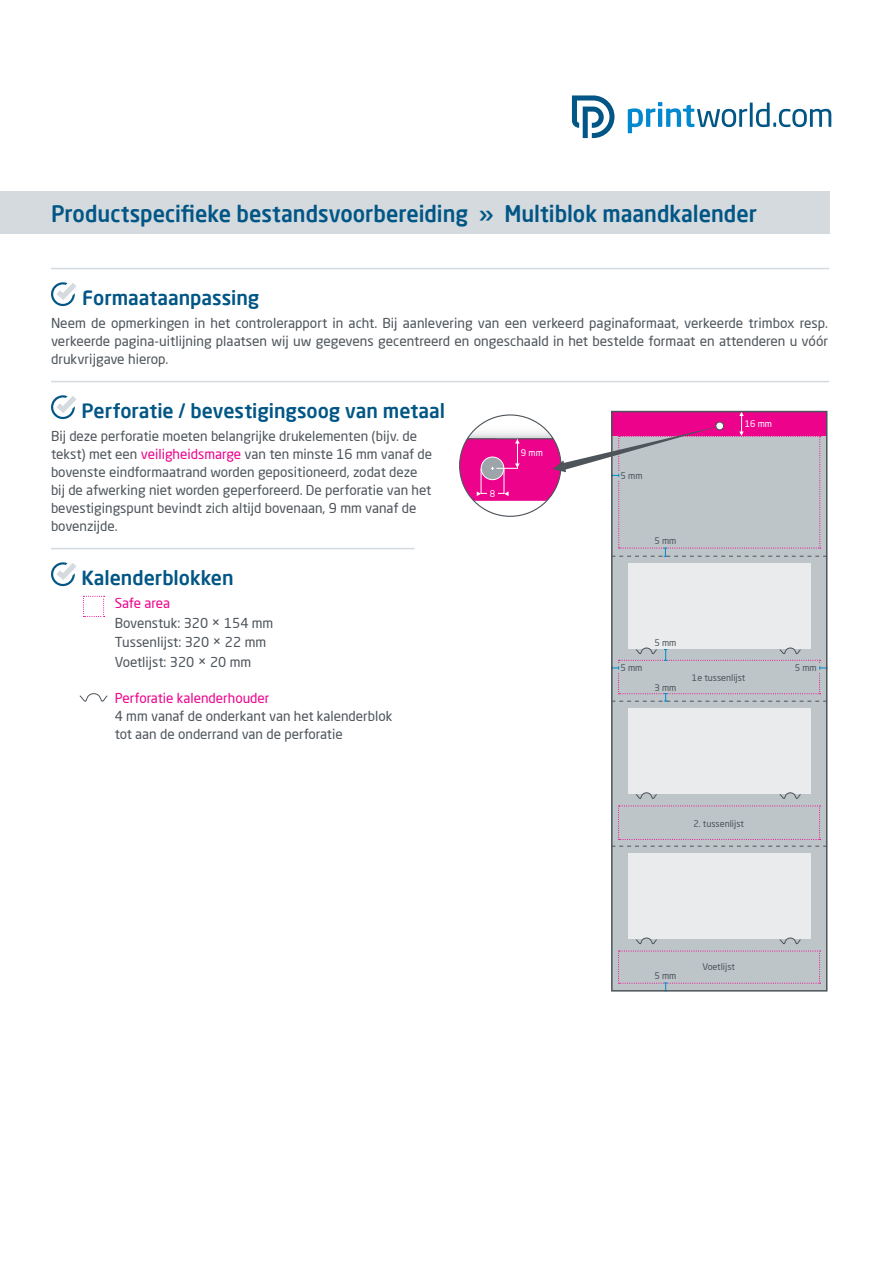
<style>
.page{position:relative;width:893px;height:1263px;background:#fff}
.page>*{position:absolute;margin:0;border:0;box-sizing:border-box;transform-origin:0 0}
.t1{font:500 22.5px "Neo Sans Pro";color:#015685;scale:.96 1}
.t2{font:500 19.5px "Neo Sans Pro";color:#015685}
.t3{font:13.5px/18px "Neo Sans Pro";color:#4d545a}
.t4{font:13.5px "Neo Sans Pro";color:#ed028c}
.t5{font:9px "Neo Sans Pro";color:#4d545a}
.t6{font:9px "Neo Sans Pro";color:#fff}
.s1{color:#ed028c}
.s2{font-size:15px}
</style>
<div class="page">
<div style="left:0;top:191px;width:829px;height:43px;background:#d4dade"></div>
<svg style="left:628px;top:102px;width:203px;height:31px"></svg>
<svg style="left:572px;top:96px;width:42px;height:42px"></svg>
<hr style="left:51px;top:268px;width:778px;height:1px;background:#d4dade">
<svg style="left:51px;top:282px;width:26px;height:24px"></svg>
<hr style="left:51px;top:381px;width:778px;height:1px;background:#d4dade">
<svg style="left:51px;top:395px;width:26px;height:24px"></svg>
<hr style="left:51px;top:548px;width:364px;height:1px;background:#d4dade">
<svg style="left:51px;top:562px;width:26px;height:24px"></svg>
<div style="left:612px;top:411px;width:215px;height:580px;background:#bec5c9"></div>
<svg style="left:614px;top:846px;width:210px;height:1px"></svg>
<div style="left:628px;top:564px;width:182px;height:85px;background:#e9ebed"></div>
<div style="left:628px;top:709px;width:182px;height:85px;background:#e9ebed"></div>
<div style="left:628px;top:854px;width:182px;height:85px;background:#e9ebed"></div>
<svg style="left:614px;top:647px;width:210px;height:55px"></svg>
<svg style="left:83px;top:596px;width:22px;height:21px"></svg>
<svg style="left:79px;top:693px;width:29px;height:9px"></svg>
<svg style="left:460px;top:414px;width:364px;height:143px"></svg>
<svg style="left:618px;top:792px;width:203px;height:48px"></svg>
<div style="left:678px;top:817px;width:81px;height:12px;background:#bec5c9"></div>
<svg style="left:618px;top:937px;width:203px;height:51px"></svg>
<div style="left:611px;top:411px;width:216px;height:580px;border:2px solid #4d545a"></div>
<h1 class="t1" style="left:51px;top:200px;width:737px">Productspecifieke bestandsvoorbereiding » Multiblok maandkalender</h1>
<h2 class="t2" style="left:82px;top:285px;width:179px">Formaataanpassing</h2>
<p class="t3" style="left:51px;top:314px;width:779px;text-align:justify">Neem de opmerkingen in het controlerapport in acht. Bij aanlevering van een verkeerd paginaformaat, verkeerde trimbox resp. verkeerde pagina-uitlijning plaatsen wij uw gegevens gecentreerd en ongeschaald in het bestelde formaat en attenderen u vóór drukvrijgave hierop.</p>
<h2 class="t2" style="left:81px;top:398px;width:365px">Perforatie / bevestigingsoog van metaal</h2>
<p class="t3" style="left:51px;top:427px;width:383px">Bij deze perforatie moeten belangrijke drukelementen (bijv. de tekst) met een <span class="s1">veiligheidsmarge</span> van ten minste 16 mm vanaf de bovenste eindformaatrand worden gepositioneerd, zodat deze bij de afwerking niet worden geperforeerd. De perforatie van het bevestigingspunt bevindt zich altijd bovenaan, 9 mm vanaf de bovenzijde.</p>
<h2 class="t2" style="left:81px;top:565px;width:154px">Kalenderblokken</h2>
<p class="t3" style="left:115px;top:593px;width:160px;line-height:19.5px"><span class="s1">Safe area<br></span>Bovenstuk: 320 <span class="s2">×</span> 154 mm<br>Tussenlijst: 320 <span class="s2">×</span> 22 mm<br>Voetlijst: 320 <span class="s2">×</span> 20 mm</p>
<p class="t4" style="left:115px;top:690px;width:156px">Perforatie kalenderhouder</p>
<p class="t3" style="left:115px;top:707px;width:279px">4 mm vanaf de onderkant van het kalenderblok tot aan de onderrand van de perforatie</p>
<p class="t6" style="left:745px;top:418px;width:29px">16 mm</p>
<p class="t6" style="left:521px;top:447px;width:24px">9 mm</p>
<p class="t5" style="left:621px;top:470px;width:24px">5 mm</p>
<p class="t6" style="left:490px;top:488px;width:7px">8</p>
<p class="t5" style="left:654px;top:535px;width:24px">5 mm</p>
<p class="t5" style="left:654px;top:637px;width:24px">5 mm</p>
<p class="t5" style="left:620px;top:662px;width:24px">5 mm</p>
<p class="t5" style="left:795px;top:662px;width:24px">5 mm</p>
<p class="t5" style="left:692px;top:672px;width:55px">1e tussenlijst</p>
<p class="t5" style="left:654px;top:682px;width:24px">3 mm</p>
<p class="t5" style="left:693px;top:818px;width:52px">2. tussenlijst</p>
<p class="t5" style="left:654px;top:970px;width:24px">5 mm</p>
<p class="t5" style="left:702px;top:961px;width:34px">Voetlijst</p>
</div>
